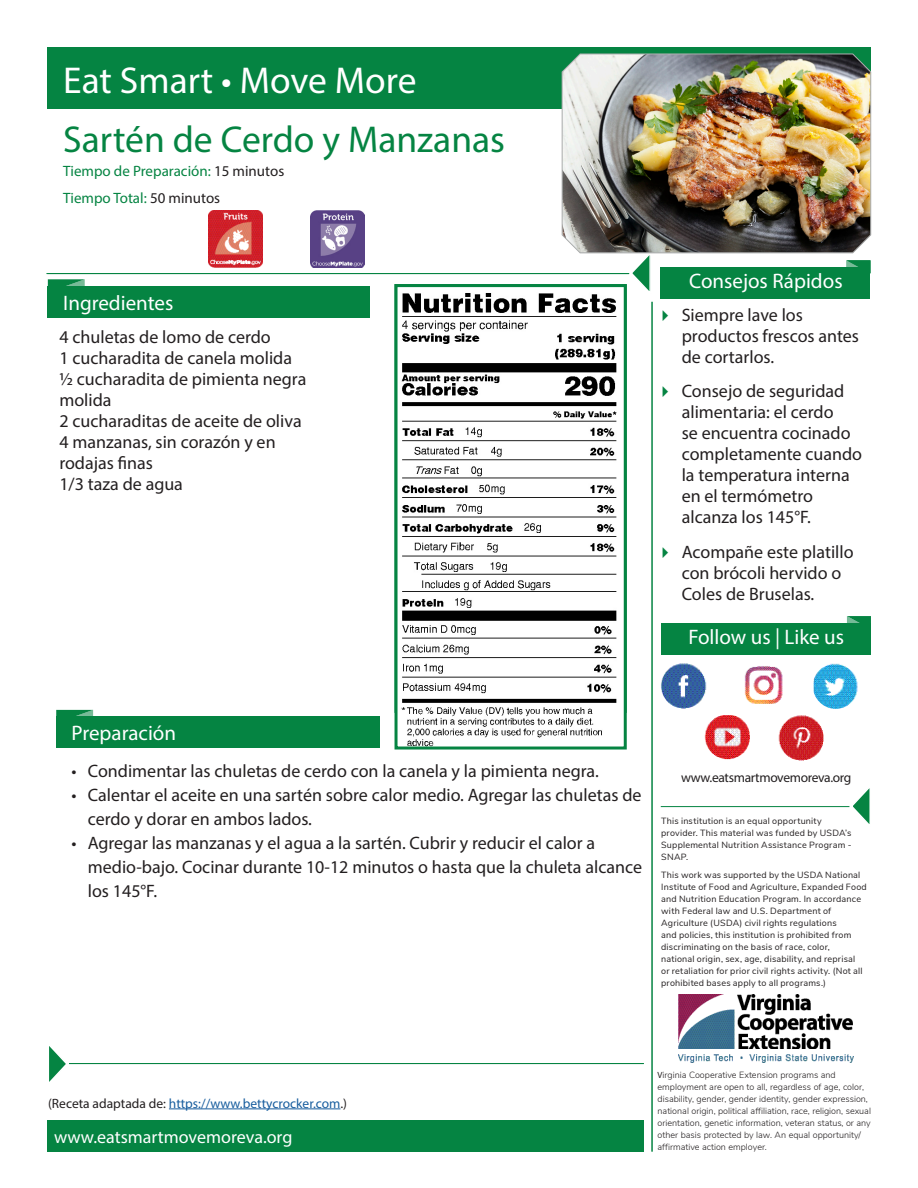
<style>
.page{position:relative;width:918px;height:1188px;background:#fff}
.page>*{position:absolute;margin:0;border:0;box-sizing:border-box;transform-origin:0 0}
.t1{font:37.5px "Myriad Pro";color:#058442}
.t2{font:37.5px "Myriad Pro";color:#fff}
.Recipie_titles{font:21px "Myriad Pro";color:#fff}
.Quick_Tips_Text{font:18px/21px "Myriad Pro";color:#231f20}
.Text{font:18px "Myriad Pro";color:#231f20}
.t3{font:18px "Myriad Pro";color:#fff}
.t4{font:15px "Myriad Pro";color:#058442}
.t5{font:13.5px "Myriad Pro";color:#175d9e}
.t6{font:13.5px "Myriad Pro";letter-spacing:-.025em;color:#231f20}
.t7{font:9px/12px "Nunito Sans";letter-spacing:.025em;color:#231f20}
.t8{font:300 9px/12px "Nunito Sans";color:#231f20}
.s1{color:#231f20}
.s2{font-family:"Myriad Pro";font-weight:400}
</style>
<div class="page">
<div style="left:47px;top:47px;width:824px;height:62px;background:#058442"></div>
<svg style="left:48px;top:279px;width:37px;height:7px"></svg>
<div style="left:48px;top:286px;width:322px;height:31px;background:#058442"></div>
<img style="left:661px;top:663px;width:46px;height:46px;border-radius:23px">
<img style="left:705px;top:715px;width:45px;height:45px">
<img style="left:744px;top:666px;width:39px;height:38px">
<img style="left:814px;top:663px;width:44px;height:46px">
<img style="left:778px;top:715px;width:46px;height:46px">
<svg style="left:847px;top:616px;width:24px;height:7px"></svg>
<div style="left:661px;top:623px;width:210px;height:31px;background:#058442"></div>
<svg style="left:853px;top:788px;width:17px;height:36px"></svg>
<hr style="left:661px;top:806px;width:188px;height:1px;background:#058442">
<div style="left:47px;top:1121px;width:597px;height:31px;background:#058442"></div>
<hr style="left:652px;top:302px;width:1px;height:850px;background:#058442">
<svg style="left:629px;top:255px;width:22px;height:36px"></svg>
<hr style="left:46px;top:273px;width:583px;height:1px;background:#058442">
<svg style="left:56px;top:710px;width:37px;height:7px"></svg>
<div style="left:56px;top:717px;width:323px;height:31px;background:#058442"></div>
<hr style="left:169px;top:1109px;width:172px;height:1px;background:#175d9e">
<img style="left:561px;top:53px;width:311px;height:201px">
<svg style="left:846px;top:260px;width:24px;height:7px"></svg>
<div style="left:661px;top:267px;width:209px;height:31px;background:#058442"></div>
<img style="left:310px;top:211px;width:54px;height:57px">
<img style="left:209px;top:211px;width:54px;height:57px">
<svg style="left:49px;top:1046px;width:17px;height:36px"></svg>
<hr style="left:69px;top:1063px;width:575px;height:1px;background:#058442">
<img style="left:401px;top:293px;width:216px;height:453px">
<div style="left:395px;top:284px;width:232px;height:466px;border:3px solid #058442"></div>
<img style="left:678px;top:995px;width:175px;height:68px">
<h1 class="t2" style="left:63px;top:57px;width:355px">Eat Smart • Move More</h1>
<p class="t1" style="left:63px;top:116px;width:443px">Sartén de Cerdo y Manzanas</p>
<p class="t4" style="left:63px;top:162px;width:223px">Tiempo de Preparación: <span class="s1">15 minutos</span></p>
<p class="t4" style="left:63px;top:189px;width:159px">Tiempo Total: <span class="s1">50 minutos</span></p>
<h2 class="Recipie_titles" style="left:63px;top:290px;width:112px">Ingredientes</h2>
<p class="Text" style="left:59px;top:326px;width:213px">4 chuletas de lomo de cerdo</p>
<p class="Text" style="left:59px;top:347px;width:234px">1 cucharadita de canela molida</p>
<p class="Text" style="left:59px;top:368px;width:248px">½ cucharadita de pimienta negra</p>
<p class="Text" style="left:59px;top:389px;width:54px">molida</p>
<p class="Text" style="left:59px;top:410px;width:244px">2 cucharaditas de aceite de oliva</p>
<p class="Text" style="left:59px;top:431px;width:218px">4 manzanas, sin corazón y en</p>
<p class="Text" style="left:59px;top:452px;width:95px">rodajas finas</p>
<p class="Text" style="left:59px;top:473px;width:125px">1/3 taza de agua</p>
<p class="Recipie_titles" style="left:689px;top:268px;width:155px">Consejos Rápidos</p>
<h2 class="Recipie_titles" style="left:721px;top:268px;width:91px">Quick Tips</h2>
<p class="Quick_Tips_Text" style="left:682px;top:304px;width:179px">Siempre lave los productos frescos antes de cortarlos.</p>
<p class="Quick_Tips_Text" style="left:682px;top:380px;width:182px">Consejo de seguridad alimentaria: el cerdo<br>se encuentra cocinado completamente cuando la temperatura interna en el termómetro alcanza los 145°F.</p>
<p class="Quick_Tips_Text" style="left:682px;top:541px;width:173px">Acompañe este platillo con brócoli hervido o<br>Coles de Bruselas.</p>
<h2 class="Recipie_titles" style="left:689px;top:624px;width:157px">Follow us | Like us</h2>
<p class="Recipie_titles" style="left:72px;top:720px;width:106px">Preparación</p>
<p class="Quick_Tips_Text" style="left:72px;top:760px;width:529px">• Condimentar las chuletas de cerdo con la canela y la pimienta negra.</p>
<p class="Quick_Tips_Text" style="left:88px;top:782px;width:555px;line-height:24px;text-indent:-16px">• Calentar el aceite en una sartén sobre calor medio. Agregar las chuletas de cerdo y dorar en ambos lados.</p>
<p class="Quick_Tips_Text" style="left:88px;top:830px;width:556px;line-height:24px;text-indent:-16px">• Agregar las manzanas y el agua a la sartén. Cubrir y reducir el calor a medio-bajo. Cocinar durante 10-12 minutos o hasta que la chuleta alcance los 145°F.</p>
<h3 class="t6" style="left:681px;top:770px;width:172px">www.eatsmartmovemoreva.org</h3>
<p class="t7" style="left:661px;top:814px;width:192px">This institution is an equal opportunity provider. This material was funded by USDA’s Supplemental Nutrition Assistance Program - SNAP.</p>
<p class="t7" style="left:661px;top:869px;width:207px">This work was supported by the USDA National Institute of Food and Agriculture, Expanded Food and Nutrition Education Program. In accordance with Federal law and U.S. Department of Agriculture (USDA) civil rights regulations<br>and policies, this institution is prohibited from discriminating on the basis of race, color,<br>national origin, sex, age, disability, and reprisal<br>or retaliation for prior civil rights activity. (Not all prohibited bases apply to all programs.)</p>
<p class="t5" style="left:48px;top:1095px;width:301px"><span class="s1">(Receta adaptada de:</span> https://www.bettycrocker.com<span class="s1">.)</span></p>
<p class="t3" style="left:54px;top:1126px;width:240px">www.eatsmartmovemoreva.org</p>
<h3 class="t3" style="left:164px;top:1126px;width:115px">ovemoreva.org</h3>
<p class="t8" style="left:658px;top:1068px;width:215px"><span class="s2">V</span>irginia Cooperative Extension programs and employment are open to all, regardless of age, color, disability, gender, gender identity, gender expression, national origin, political affiliation, race, religion, sexual orientation, genetic information, veteran status, or any other basis protected by law. An equal opportunity/ affirmative action employer.</p>
</div>
